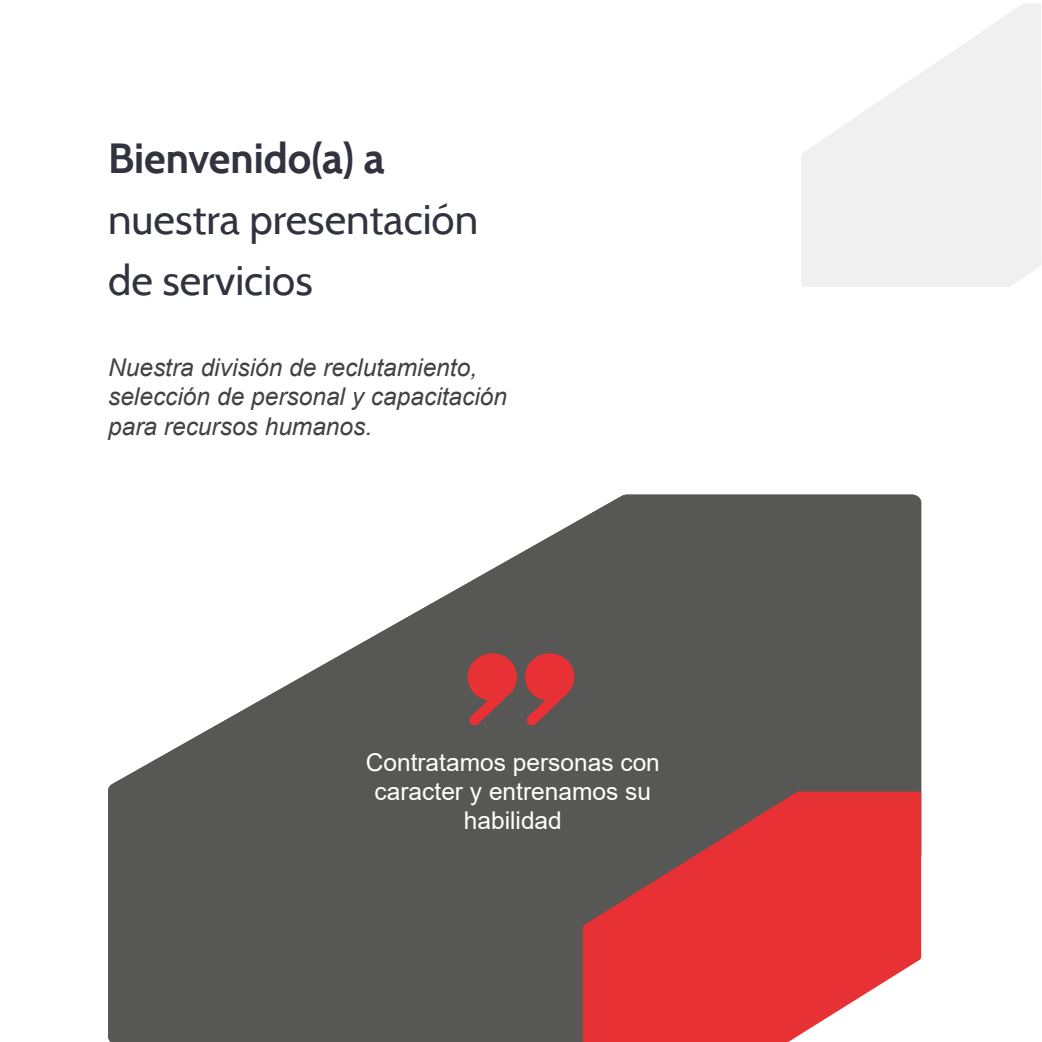
<style>
.page{position:relative;width:1042px;height:1042px;background:#fff}
.page>*{position:absolute;margin:0;border:0;box-sizing:border-box;transform-origin:0 0}
.t1{font:42px/61.1px "Cabin";color:#31333e}
.t2{font:700 42px "Cabin";color:#31333e}
.t3{font:italic 24.5px/29.4px "Arial";color:#414142}
.t4{font:24.5px/29.4px "Arial";color:#fff;text-align:center}
</style>
<div class="page">
<svg style="left:108px;top:494px;width:813px;height:548px;fill:#575756"></svg>
<svg style="left:801px;top:3px;width:240px;height:284px;fill:#f0f0f1"></svg>
<svg style="left:583px;top:791px;width:338px;height:251px;fill:#e73135"></svg>
<svg style="left:467px;top:653px;width:50px;height:73px"></svg>
<svg style="left:525px;top:653px;width:49px;height:73px"></svg>
<h1 class="t2" style="left:108px;top:133px;width:278px">Bienvenido(a) a</h1>
<h1 class="t1" style="left:108px;top:189px;width:372px">nuestra presentación de servicios</h1>
<p class="t3" style="left:108px;top:353px;width:400px">Nuestra división de reclutamiento, selección de personal y capacitación para recursos humanos.</p>
<p class="t4" style="left:366px;top:747px;width:296px">Contratamos personas con caracter y entrenamos su habilidad</p>
</div>
